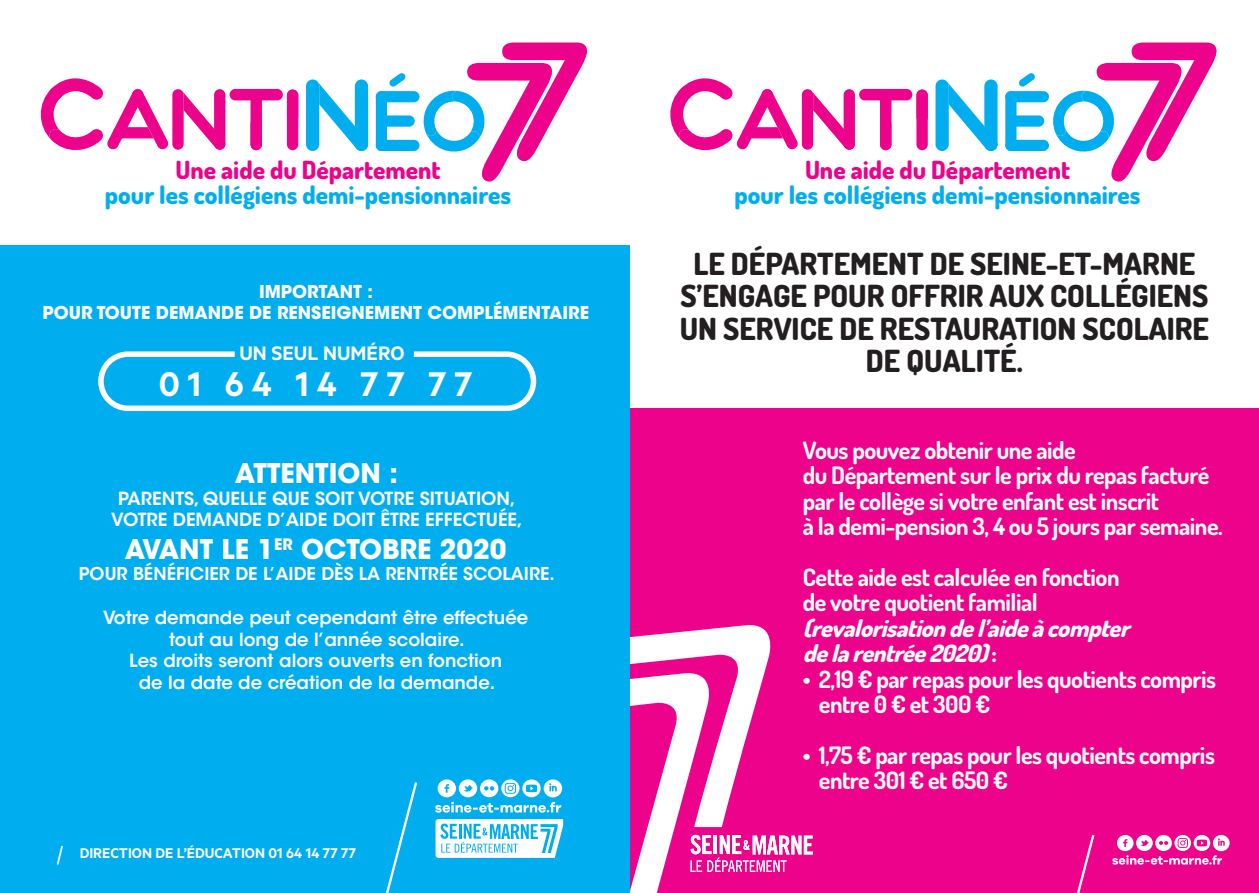
<style>
.page{position:relative;width:1259px;height:893px;background:#fff}
.page>*{position:absolute;margin:0;border:0;box-sizing:border-box;transform-origin:0 0}
.t1{font:600 38.55px "Metric";letter-spacing:.2em;color:#fff}
.t2{font:800 30.45px/32.2px "Dosis";color:#231f20;text-align:center}
.t3{font:700 27px "ITC Avant Garde Std";color:#fff}
.t4{font:800 24.9px "Dosis";color:#00aeef}
.t5{font:800 24.9px "Dosis";color:#ed028c}
.t6{font:700 24px/25.3px "Dosis";letter-spacing:-.02em;color:#fff}
.t7{font:italic 800 24px/25.3px "Dosis";color:#fff}
.t8{font:600 22.05px "Metric";color:#fff}
.t9{font:600 18px/21.6px "ITC Avant Garde Std";color:#fff;text-align:center}
.t10{font:700 17.7px/21.1px "ITC Avant Garde Std";color:#fff;text-align:center}
.t11{font:600 17.7px "ITC Avant Garde Std";color:#fff}
.t12{font:600 15.9px "Metric";color:#fff}
.s1{font-style:normal}
</style>
<div class="page">
<div style="left:629px;top:408px;width:630px;height:485px;background:#ed028c"></div>
<svg style="left:1077px;top:835px;width:18px;height:58px"></svg>
<svg style="left:1112px;top:835px;width:117px;height:30px"></svg>
<svg style="left:629px;top:623px;width:184px;height:270px"></svg>
<svg style="left:670px;top:78px;width:185px;height:72px"></svg>
<div style="left:880px;top:89px;width:11px;height:61px;background:#ed028c;border-radius:6px"></div>
<div style="left:859px;top:89px;width:53px;height:11px;background:#ed028c;border-radius:6px"></div>
<div style="left:916px;top:90px;width:11px;height:60px;background:#ed028c;border-radius:6px"></div>
<svg style="left:935px;top:79px;width:63px;height:72px"></svg>
<svg style="left:1005px;top:42px;width:212px;height:140px"></svg>
<div style="left:0;top:245px;width:629px;height:648px;background:#00aeef"></div>
<svg style="left:56px;top:845px;width:7px;height:20px"></svg>
<svg style="left:435px;top:819px;width:128px;height:39px"></svg>
<div style="left:98px;top:351px;width:438px;height:60px;border:6px solid #fff;border-radius:27px"></div>
<div style="left:235px;top:344px;width:179px;height:20px;background:#00aeef"></div>
<svg style="left:40px;top:78px;width:186px;height:72px"></svg>
<div style="left:250px;top:89px;width:12px;height:61px;background:#ed028c;border-radius:6px"></div>
<div style="left:230px;top:89px;width:53px;height:11px;background:#ed028c;border-radius:6px"></div>
<div style="left:287px;top:90px;width:11px;height:60px;background:#ed028c;border-radius:6px"></div>
<svg style="left:306px;top:79px;width:63px;height:72px"></svg>
<svg style="left:376px;top:42px;width:211px;height:140px"></svg>
<svg style="left:386px;top:782px;width:32px;height:111px"></svg>
<svg style="left:435px;top:779px;width:127px;height:34px"></svg>
<p class="t5" style="left:175px;top:154px;width:266px">Une aide du Département</p>
<p class="t4" style="left:105px;top:179px;width:408px">pour les collégiens demi-pensionnaires</p>
<p class="t10" style="left:42px;top:281px;width:548px">IMPORTANT :<br>POUR TOUTE DEMANDE DE RENSEIGNEMENT COMPLÉMENTAIRE</p>
<p class="t8" style="left:239px;top:340px;width:167px">UN SEUL NUMÉRO</p>
<h1 class="t1" style="left:159px;top:361px;width:315px">01 64 14 77 77</h1>
<p class="t3" style="left:235px;top:456px;width:165px">ATTENTION :</p>
<p class="t9" style="left:111px;top:487px;width:413px">PARENTS, QUELLE QUE SOIT VOTRE SITUATION,<br>VOTRE DEMANDE D’AIDE DOIT ÊTRE EFFECTUÉE,</p>
<p class="t3" style="left:125px;top:531px;width:383px">AVANT LE 1<sup>ER</sup> OCTOBRE 2020</p>
<p class="t11" style="left:79px;top:562px;width:477px">POUR BÉNÉFICIER DE L’AIDE DÈS LA RENTRÉE SCOLAIRE.</p>
<p class="t9" style="left:103px;top:606px;width:427px">Votre demande peut cependant être effectuée tout au long de l’année scolaire.<br>Les droits seront alors ouverts en fonction<br>de la date de création de la demande.</p>
<p class="t12" style="left:80px;top:844px;width:278px">DIRECTION DE L’ÉDUCATION 01 64 14 77 77</p>
<p class="t5" style="left:805px;top:154px;width:266px">Une aide du Département</p>
<p class="t4" style="left:734px;top:179px;width:408px">pour les collégiens demi-pensionnaires</p>
<p class="t2" style="left:680px;top:247px;width:531px">LE DÉPARTEMENT DE SEINE-ET-MARNE<br>S’ENGAGE POUR OFFRIR AUX COLLÉGIENS<br>UN SERVICE DE RESTAURATION SCOLAIRE<br>DE QUALITÉ.</p>
<p class="t6" style="left:803px;top:437px;width:421px">Vous pouvez obtenir une aide<br>du Département sur le prix du repas facturé par le collège si votre enfant est inscrit<br>à la demi-pension 3, 4 ou 5 jours par semaine.</p>
<p class="t6" style="left:803px;top:564px;width:318px">Cette aide est calculée en fonction de votre quotient familial</p>
<p class="t7" style="left:803px;top:615px;width:335px">(revalorisationdel’aideàcompter delarentrée2020)<span class="s1">:</span></p>
<p class="t6" style="left:819px;top:666px;width:399px;text-indent:-16px">• 2,19 € par repas pour les quotients compris entre 0 € et 300 €</p>
<p class="t6" style="left:819px;top:742px;width:397px;text-indent:-16px">• 1,75 € par repas pour les quotients compris entre 301 € et 650 €</p>
</div>
